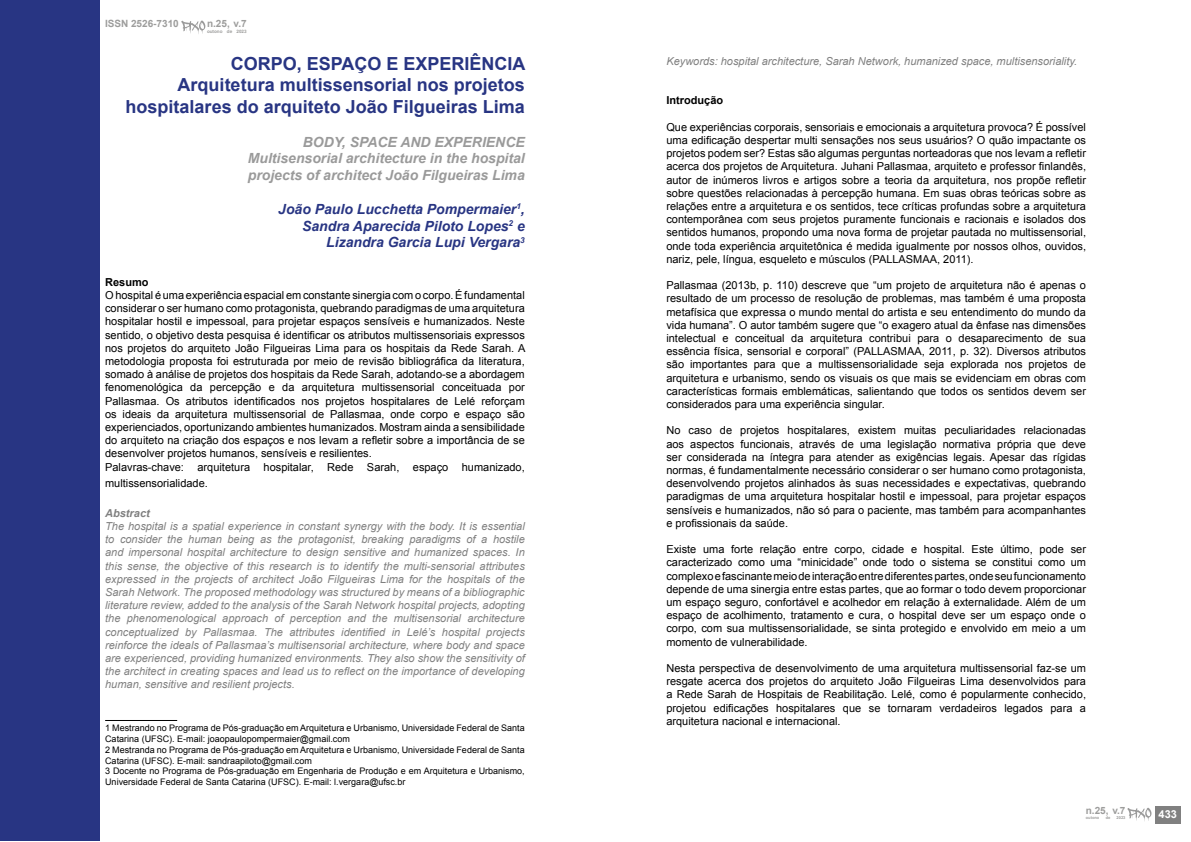
<style>
.page{position:relative;width:1191px;height:842px;background:#fff}
.page>*{position:absolute;margin:0;border:0;box-sizing:border-box;transform-origin:0 0}
.t1{font:700 18px/21.6px "Arial";color:#283583;text-align:right}
.t2{font:italic 700 14px/16.8px "Arial";color:#9a9a9a;text-align:justify}
.t3{font:italic 700 14px/16.8px "Arial";color:#283583;text-align:right}
.t4{font:11px/13.2px "Arial";color:#000;text-align:justify}
.t5{font:italic 11px/13.2px "Arial";color:#808080;text-align:justify}
.t6{font:700 11px "Arial";color:#000}
.t7{font:italic 700 11px "Arial";color:#808080}
.t8{font:700 11px "Arial";color:#fff}
.t9{font:700 10px "Arial";color:#9d9d9c}
.t10{font:9px/10.8px "Arial";color:#000}
.t11{font:700 4.6px "Arial";color:#9d9d9c}
.t12{font:700 4px "Arial";color:#9d9d9c}
</style>
<div class="page">
<div style="left:0;top:0;width:99px;height:841px;background:#283583"></div>
<hr style="left:105px;top:720px;width:72px;height:1px;background:#000">
<div style="left:1155px;top:806px;width:25px;height:17px;background:#808080"></div>
<svg style="left:1127px;top:808px;width:24px;height:13px"></svg>
<svg style="left:181px;top:21px;width:24px;height:13px"></svg>
<p class="t9" style="left:105px;top:17px;width:75px">ISSN 2526-7310</p>
<p class="t9" style="left:207px;top:17px;width:41px">n.25, v.7</p>
<p class="t11" style="left:207px;top:28px;width:41px">outono de 2023</p>
<h1 class="t1" style="left:126px;top:53px;width:401px">CORPO, ESPAÇO E EXPERIÊNCIA<br>Arquitetura multissensorial nos projetos hospitalares do arquiteto João Filgueiras Lima</h1>
<p class="t2" style="left:248px;top:134px;width:278px;text-indent:55px">BODY, SPACE AND EXPERIENCE Multisensorial architecture in the hospital projects of architect João Filgueiras Lima</p>
<p class="t3" style="left:278px;top:201px;width:248px">João Paulo Lucchetta Pompermaier<sup>1</sup>,<br>Sandra Aparecida Piloto Lopes<sup>2</sup> e<br>Lizandra Garcia Lupi Vergara<sup>3</sup></p>
<p class="t6" style="left:105px;top:275px;width:45px">Resumo</p>
<p class="t4" style="left:105px;top:289px;width:422px;text-align:left">O hospital é uma experiência espacial em constante sinergia com o corpo. É fundamental considerar o ser humano como protagonista, quebrando paradigmas de uma arquitetura hospitalar hostil e impessoal, para projetar espaços sensíveis e humanizados. Neste sentido, o objetivo desta pesquisa é identificar os atributos multissensoriais expressos nos projetos do arquiteto João Filgueiras Lima para os hospitais da Rede Sarah. A metodologia proposta foi estruturada por meio de revisão bibliográfica da literatura, somado à análise de projetos dos hospitais da Rede Sarah, adotando-se a abordagem fenomenológica da percepção e da arquitetura multissensorial conceituada por Pallasmaa. Os atributos identificados nos projetos hospitalares de Lelé reforçam os ideais da arquitetura multissensorial de Pallasmaa, onde corpo e espaço são experienciados, oportunizando ambientes humanizados. Mostram ainda a sensibilidade do arquiteto na criação dos espaços e nos levam a refletir sobre a importância de se desenvolver projetos humanos, sensíveis e resilientes.<br>Palavras-chave: arquitetura hospitalar, Rede Sarah, espaço humanizado,</p>
<p class="t4" style="left:105px;top:477px;width:104px">multissensorialidade.</p>
<p class="t7" style="left:105px;top:506px;width:46px">Abstract</p>
<p class="t5" style="left:105px;top:520px;width:421px">The hospital is a spatial experience in constant synergy with the body. It is essential to consider the human being as the protagonist, breaking paradigms of a hostile and impersonal hospital architecture to design sensitive and humanized spaces. In this sense, the objective of this research is to identify the multi-sensorial attributes expressed in the projects of architect João Filgueiras Lima for the hospitals of the Sarah Network. The proposed methodology was structured by means of a bibliographic literature review, added to the analysis of the Sarah Network hospital projects, adopting the phenomenological approach of perception and the multisensorial architecture conceptualized by Pallasmaa. The attributes identified in Lelé’s hospital projects reinforce the ideals of Pallasmaa’s multisensorial architecture, where body and space are experienced, providing humanized environments. They also show the sensitivity of the architect in creating spaces and lead us to reflect on the importance of developing human, sensitive and resilient projects.</p>
<p class="t10" style="left:105px;top:723px;width:421px">1 Mestrando no Programa de Pós-graduação em Arquitetura e Urbanismo, Universidade Federal de Santa Catarina (UFSC). E-mail: joaopaulopompermaier@gmail.com<br>2 Mestranda no Programa de Pós-graduação em Arquitetura e Urbanismo, Universidade Federal de Santa Catarina (UFSC). E-mail: sandraapiloto@gmail.com<br>3 Docente no Programa de Pós-graduação em Engenharia de Produção e em Arquitetura e Urbanismo, Universidade Federal de Santa Catarina (UFSC). E-mail: l.vergara@ufsc.br</p>
<p class="t5" style="left:666px;top:54px;width:412px">Keywords: hospital architecture, Sarah Network, humanized space, multisensoriality.</p>
<p class="t6" style="left:666px;top:93px;width:58px">Introdução</p>
<p class="t4" style="left:666px;top:120px;width:421px">Que experiências corporais, sensoriais e emocionais a arquitetura provoca? É possível uma edificação despertar multi sensações nos seus usuários? O quão impactante os projetos podem ser? Estas são algumas perguntas norteadoras que nos levam a refletir acerca dos projetos de Arquitetura. Juhani Pallasmaa, arquiteto e professor finlandês, autor de inúmeros livros e artigos sobre a teoria da arquitetura, nos propõe refletir sobre questões relacionadas à percepção humana. Em suas obras teóricas sobre as relações entre a arquitetura e os sentidos, tece críticas profundas sobre a arquitetura contemporânea com seus projetos puramente funcionais e racionais e isolados dos sentidos humanos, propondo uma nova forma de projetar pautada no multissensorial, onde toda experiência arquitetônica é medida igualmente por nossos olhos, ouvidos, nariz, pele, língua, esqueleto e músculos (PALLASMAA, 2011).</p>
<p class="t4" style="left:666px;top:279px;width:421px">Pallasmaa (2013b, p. 110) descreve que “um projeto de arquitetura não é apenas o resultado de um processo de resolução de problemas, mas também é uma proposta metafísica que expressa o mundo mental do artista e seu entendimento do mundo da vida humana”. O autor também sugere que “o exagero atual da ênfase nas dimensões intelectual e conceitual da arquitetura contribui para o desaparecimento de sua essência física, sensorial e corporal” (PALLASMAA, 2011, p. 32). Diversos atributos são importantes para que a multissensorialidade seja explorada nos projetos de arquitetura e urbanismo, sendo os visuais os que mais se evidenciam em obras com características formais emblemáticas, salientando que todos os sentidos devem ser considerados para uma experiência singular.</p>
<p class="t4" style="left:666px;top:424px;width:421px">No caso de projetos hospitalares, existem muitas peculiaridades relacionadas aos aspectos funcionais, através de uma legislação normativa própria que deve ser considerada na íntegra para atender as exigências legais. Apesar das rígidas normas, é fundamentalmente necessário considerar o ser humano como protagonista, desenvolvendo projetos alinhados às suas necessidades e expectativas, quebrando paradigmas de uma arquitetura hospitalar hostil e impessoal, para projetar espaços sensíveis e humanizados, não só para o paciente, mas também para acompanhantes e profissionais da saúde.</p>
<p class="t4" style="left:666px;top:543px;width:421px">Existe uma forte relação entre corpo, cidade e hospital. Este último, pode ser caracterizado como uma “minicidade” onde todo o sistema se constitui como um complexo e fascinante meio de interação entre diferentes partes, onde seu funcionamento depende de uma sinergia entre estas partes, que ao formar o todo devem proporcionar um espaço seguro, confortável e acolhedor em relação à externalidade. Além de um espaço de acolhimento, tratamento e cura, o hospital deve ser um espaço onde o corpo, com sua multissensorialidade, se sinta protegido e envolvido em meio a um momento de vulnerabilidade.</p>
<p class="t4" style="left:666px;top:662px;width:421px">Nesta perspectiva de desenvolvimento de uma arquitetura multissensorial faz-se um resgate acerca dos projetos do arquiteto João Filgueiras Lima desenvolvidos para a Rede Sarah de Hospitais de Reabilitação. Lelé, como é popularmente conhecido, projetou edificações hospitalares que se tornaram verdadeiros legados para a arquitetura nacional e internacional.</p>
<p class="t9" style="left:1085px;top:804px;width:41px">n.25, v.7</p>
<p class="t12" style="left:1085px;top:815px;width:15px">outono</p>
<p class="t12" style="left:1105px;top:815px;width:6px">de</p>
<p class="t12" style="left:1116px;top:815px;width:10px">2023</p>
<p class="t8" style="left:1158px;top:807px;width:20px">433</p>
</div>
